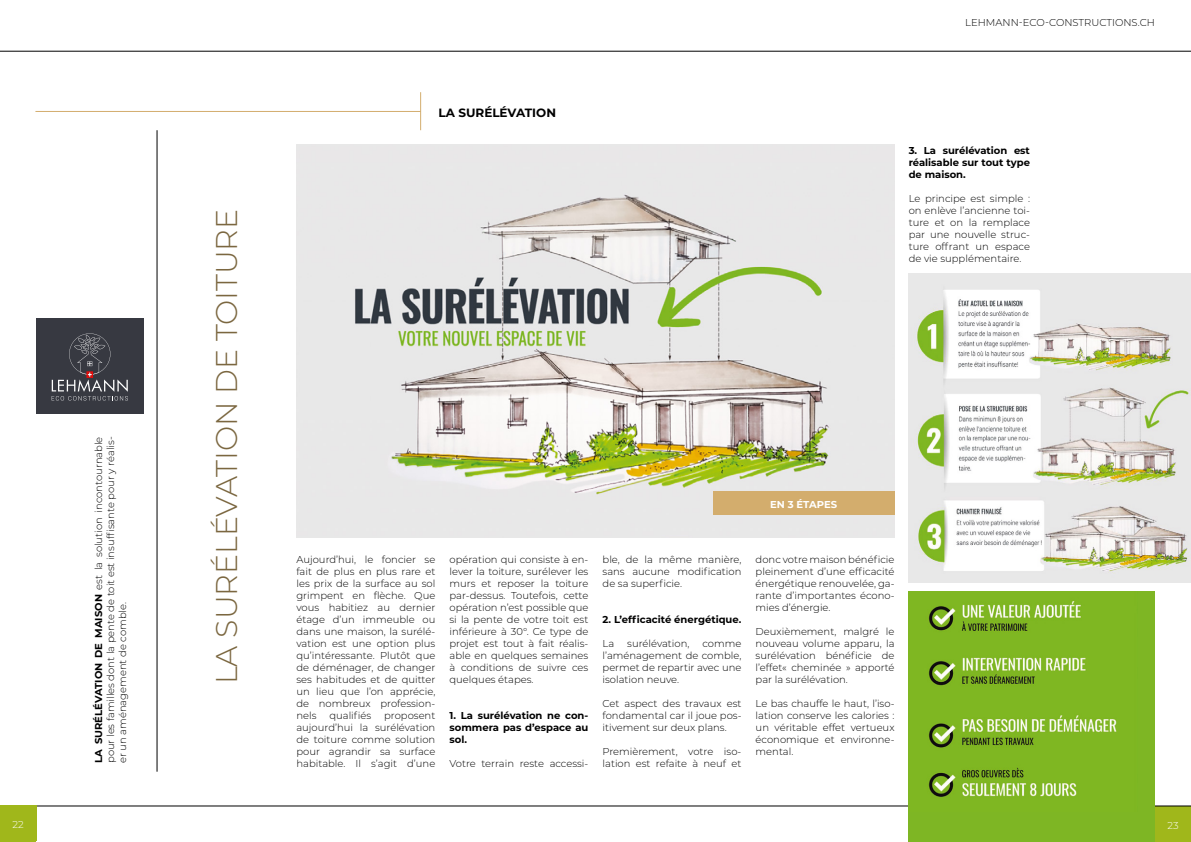
<style>
.page{position:relative;width:1191px;height:842px;background:#fff}
.page>*{position:absolute;margin:0;border:0;box-sizing:border-box;transform-origin:0 0}
.t1{font:300 30px "Montserrat";color:#7b6740}
.t2{font:700 12px "Montserrat";color:#000}
.t3{font:300 10px/12px "Montserrat";color:#000;text-align:justify}
.t4{font:700 10px/12px "Montserrat";color:#000;text-align:justify}
.t5{font:700 10px "Montserrat";color:#fff}
.t6{font:300 10px "Montserrat";color:#fff}
.s1{font-weight:700}
</style>
<div class="page">
<div style="left:1155px;top:806px;width:36px;height:36px;background:#a0b71b"></div>
<hr style="left:0;top:806px;width:1191px;height:1px;background:#000">
<hr style="left:0;top:51px;width:1191px;height:1px;background:#000">
<div style="left:0;top:806px;width:36px;height:36px;background:#a0b71b"></div>
<hr style="left:35px;top:111px;width:386px;height:1px;background:#d3ad6d">
<hr style="left:157px;top:130px;width:1px;height:642px;background:#000">
<hr style="left:420px;top:92px;width:1px;height:38px;background:#d3ad6d">
<div style="left:36px;top:319px;width:108px;height:95px;background:#373941"></div>
<svg style="left:52px;top:333px;width:76px;height:68px"></svg>
<img style="left:296px;top:144px;width:598px;height:394px">
<div style="left:908px;top:592px;width:247px;height:250px;background:#7eb624"></div>
<img style="left:928px;top:601px;width:189px;height:196px">
<img style="left:908px;top:274px;width:283px;height:309px">
<div style="left:712px;top:491px;width:182px;height:24px;background:#d3ad6d"></div>
<p class="t6" style="left:12px;top:818px;width:13px">22</p>
<p class="t3" style="left:92px;top:763px;width:328px;rotate:-90deg"><span class="s1">LA SURÉLÉVATION DE MAISON</span> est la solution incontournable pour les familles dont la pente de toit est insuffisante pour y réalis&shy;er un aménagement de comble.</p>
<h1 class="t1" style="left:206px;top:684px;width:477px;rotate:-90deg">LA SURÉLÉVATION DE TOITURE</h1>
<p class="t2" style="left:438px;top:104px;width:119px">LA SURÉLÉVATION</p>
<p class="t3" style="left:965px;top:16px;width:191px">LEHMANN-ECO-CONSTRUCTIONS.CH</p>
<p class="t4" style="left:908px;top:144px;width:123px">3. La surélévation est réalisable sur tout type de maison.</p>
<p class="t3" style="left:908px;top:192px;width:123px">Le principe est simple : on enlève l’ancienne toi&shy;ture et on la remplace par une nouvelle struc&shy;ture offrant un espace de vie supplémentaire.</p>
<p class="t5" style="left:770px;top:497px;width:68px">EN 3 ÉTAPES</p>
<p class="t3" style="left:296px;top:553px;width:140px">Aujourd’hui, le foncier se fait de plus en plus rare et les prix de la surface au sol grimpent en flèche. Que vous habitiez au dernier étage d’un immeuble ou dans une maison, la surélé&shy;vation est une option plus qu’intéressante. Plutôt que de déménager, de changer ses habitudes et de quitter un lieu que l’on apprécie, de nombreux profession&shy;nels</p>
<p class="t3" style="left:329px;top:709px;width:43px">qualifiés</p>
<p class="t3" style="left:296px;top:709px;width:140px;text-indent:88px">proposent aujourd’hui la surélévation de toiture comme solution pour agrandir sa surface habitable. Il s’agit d’une</p>
<p class="t3" style="left:449px;top:553px;width:140px">opération qui consiste à en&shy;lever la toiture, surélever les murs et reposer la toiture par-dessus. Toutefois, cette opération n’est possible que si la pente de votre toit est inférieure à 30°. Ce type de projet est tout à fait réalis&shy;able en quelques semaines à conditions de suivre ces quelques étapes.</p>
<p class="t4" style="left:449px;top:709px;width:140px">1. La surélévation ne con&shy;sommera pas d’espace au sol.</p>
<p class="t3" style="left:449px;top:757px;width:140px">Votre terrain reste accessi-</p>
<p class="t3" style="left:602px;top:553px;width:140px">ble, de la même manière, sans aucune modification de sa superficie.</p>
<p class="t4" style="left:602px;top:613px;width:140px">2. L’efficacité énergétique.</p>
<p class="t3" style="left:602px;top:637px;width:13px">La</p>
<p class="t3" style="left:627px;top:637px;width:64px">surélévation,</p>
<p class="t3" style="left:602px;top:637px;width:140px;text-indent:100px">comme l’aménagement de comble, permet de repartir avec une isolation neuve.</p>
<p class="t3" style="left:602px;top:697px;width:140px">Cet aspect des travaux est fondamental car il joue pos&shy;itivement sur deux plans.</p>
<p class="t3" style="left:602px;top:745px;width:140px">Premièrement, votre iso&shy;lation est refaite à neuf et</p>
<p class="t3" style="left:755px;top:553px;width:140px">donc votre maison bénéficie pleinement d’une efficacité énergétique renouvelée, ga&shy;rante d’importantes écono&shy;mies d’énergie.</p>
<p class="t3" style="left:755px;top:625px;width:140px">Deuxièmement, malgré le nouveau volume apparu, la surélévation bénéficie de l’effet« cheminée » apporté par la surélévation.</p>
<p class="t3" style="left:755px;top:697px;width:140px">Le bas chauffe le haut, l’iso&shy;lation conserve les calories : un véritable effet vertueux économique et environne&shy;mental.</p>
<p class="t6" style="left:1167px;top:819px;width:13px">23</p>
</div>
